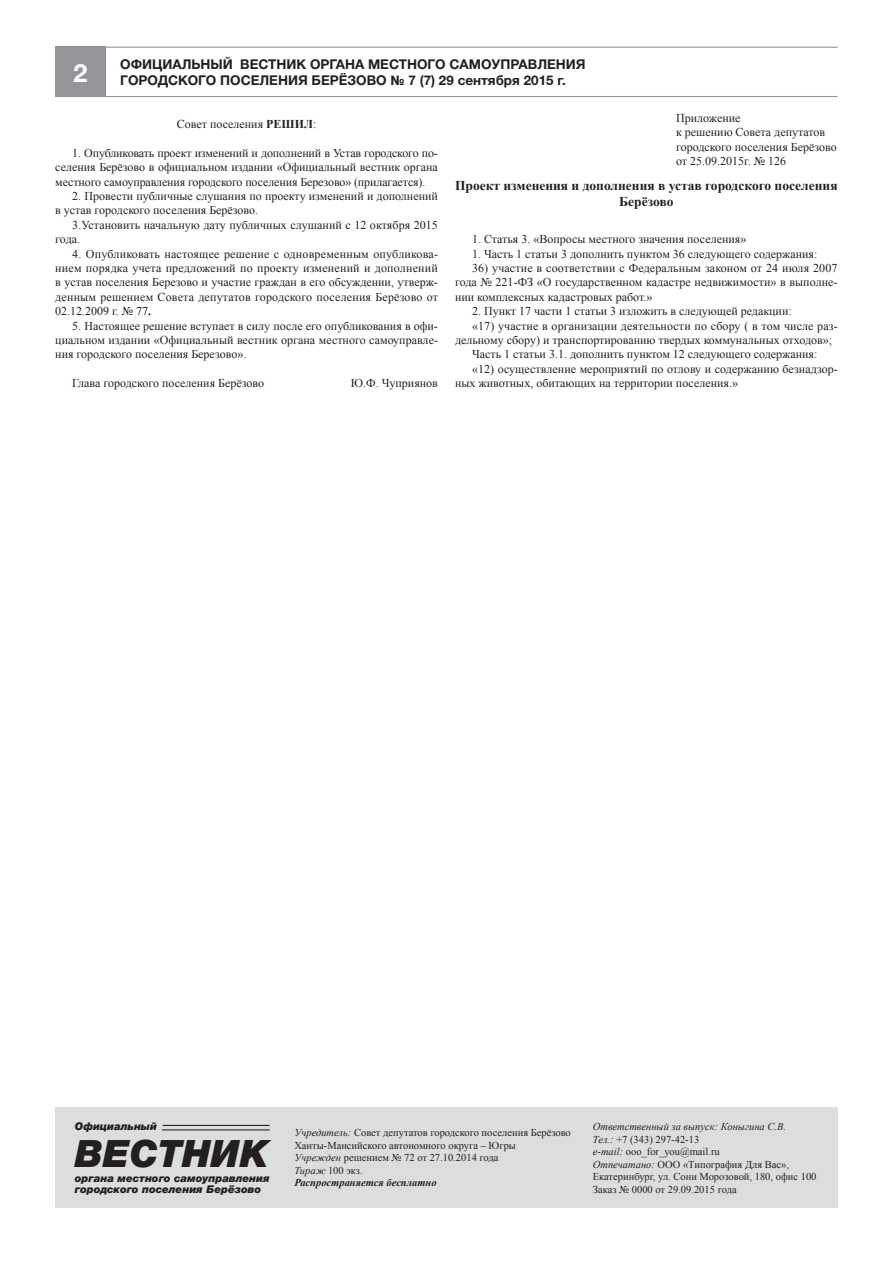
<style>
.page{position:relative;width:893px;height:1263px;background:#fff}
.page>*{position:absolute;margin:0;border:0;box-sizing:border-box;transform-origin:0 0}
.t1{font:37.8px "Helvetica 9 Black Italic";color:#231f20}
.t2{font:25.5px "Helvetica 7 Bold";color:#fff}
.t3{font:13.5px/16.2px "Helvetica 7 Bold";color:#231f20}
.t4{font:700 13.5px/16.2px "Times New Roman";color:#231f20;text-align:center}
.t5{font:12px/14.4px "Times New Roman";color:#231f20;text-align:justify}
.t6{font:10.65px/10.6px "Helvetica 9 Black Italic";color:#231f20}
.t7{font:10.5px/12.6px "Times New Roman";color:#231f20}
.s1{font-weight:700}
.s2{font-style:italic}
.s3{font-weight:700;font-style:italic}
</style>
<div class="page">
<div style="left:55px;top:47px;width:51px;height:50px;background:#939598"></div>
<hr style="left:55px;top:47px;width:783px;height:1px;background:#939598">
<hr style="left:55px;top:96px;width:783px;height:1px;background:#939598">
<div style="left:55px;top:1107px;width:783px;height:101px;background:#dcdddf"></div>
<hr style="left:163px;top:1125px;width:107px;height:1px;background:#231f20">
<hr style="left:162px;top:1129px;width:108px;height:1px;background:#231f20">
<h2 class="t2" style="left:73px;top:59px;width:16px">2</h2>
<p class="t3" style="left:120px;top:56px;width:467px">ОФИЦИАЛЬНЫЙ ВЕСТНИК ОРГАНА МЕСТНОГО САМОУПРАВЛЕНИЯ<br>ГОРОДСКОГО ПОСЕЛЕНИЯ БЕРЁЗОВО № 7 (7) 29 сентября 2015 г.</p>
<p class="t5" style="left:177px;top:117px;width:141px">Совет поселения <span class="s1">РЕШИЛ</span>:</p>
<p class="t5" style="left:55px;top:145px;width:384px;text-indent:17px">1. Опубликовать проект изменений и дополнений в Устав городского по&shy;селения Берёзово в официальном издании «Официальный вестник органа местного самоуправления городского поселения Березово» (прилагается).</p>
<p class="t5" style="left:55px;top:189px;width:384px;text-indent:17px">2. Провести публичные слушания по проекту изменений и дополнений в устав городского поселения Берёзово.</p>
<p class="t5" style="left:55px;top:217px;width:384px;text-indent:17px">3.Установить начальную дату публичных слушаний с 12 октября 2015 года.</p>
<p class="t5" style="left:55px;top:246px;width:384px;text-indent:17px">4. Опубликовать настоящее решение с одновременным опубликова&shy;нием порядка учета предложений по проекту изменений и дополнений в устав поселения Березово и участие граждан в его обсуждении, утверж&shy;денным решением Совета депутатов городского поселения Берёзово от 02.12.2009 г. № 77<span class="s1">.</span></p>
<p class="t5" style="left:55px;top:318px;width:384px;text-indent:17px">5. Настоящее решение вступает в силу после его опубликования в офи&shy;циальном издании «Официальный вестник органа местного самоуправле&shy;ния городского поселения Березово».</p>
<p class="t5" style="left:72px;top:376px;width:193px">Глава городского поселения Берёзово</p>
<p class="t5" style="left:351px;top:376px;width:89px">Ю.Ф. Чуприянов</p>
<p class="t5" style="left:676px;top:110px;width:162px;text-align:left">Приложение<br>к решению Совета депутатов городского поселения Берёзово от 25.09.2015г. № 126</p>
<p class="t4" style="left:455px;top:177px;width:384px">Проект изменения и дополнения в устав городского поселения<br>Берёзово</p>
<p class="t5" style="left:472px;top:232px;width:276px">1. Статья 3. «Вопросы местного значения поселения»</p>
<p class="t5" style="left:472px;top:246px;width:347px">1. Часть 1 статьи 3 дополнить пунктом 36 следующего содержания:</p>
<p class="t5" style="left:455px;top:261px;width:384px;text-indent:17px">36) участие в соответствии с Федеральным законом от 24 июля 2007 года № 221-ФЗ «О государственном кадастре недвижимости» в выполне&shy;нии комплексных кадастровых работ.»</p>
<p class="t5" style="left:472px;top:304px;width:321px">2. Пункт 17 части 1 статьи 3 изложить в следующей редакции:</p>
<p class="t5" style="left:472px;top:318px;width:367px">«17) участие в организации деятельности по сбору ( в том числе раз-</p>
<p class="t5" style="left:455px;top:333px;width:379px">дельному сбору) и транспортированию твердых коммунальных отходов»;</p>
<p class="t5" style="left:472px;top:347px;width:347px">Часть 1 статьи 3.1. дополнить пунктом 12 следующего содержания:</p>
<p class="t5" style="left:472px;top:361px;width:367px">«12) осуществление мероприятий по отлову и содержанию безнадзор-</p>
<p class="t5" style="left:455px;top:376px;width:285px">ных животных, обитающих на территории поселения.»</p>
<p class="t6" style="left:75px;top:1121px;width:84px">Официальный</p>
<h1 class="t1" style="left:75px;top:1132px;width:195px">ВЕСТНИК</h1>
<p class="t6" style="left:75px;top:1173px;width:196px">органа местного самоуправления городского поселения Берёзово</p>
<p class="t7" style="left:294px;top:1126px;width:278px"><span class="s2">Учредитель:</span> Совет депутатов городского поселения Берёзово Ханты-Мансийского автономного округа – Югры<br><span class="s2">Учрежден</span> решением № 72 от 27.10.2014 года<br><span class="s2">Тираж</span> 100 экз.<br><span class="s3">Распространяется бесплатно</span></p>
<p class="t7" style="left:593px;top:1120px;width:225px"><span class="s2">Ответственный за выпуск: Коныгина С.В.<br>Тел.:</span> +7 (343) 297-42-13<br><span class="s2">e-mail:</span> ooo_for_you@mail.ru<br><span class="s2">Отпечатано:</span> ООО «Типография Для Вас», Екатеринбург, ул. Сони Морозовой, 180, офис 100<br>Заказ № 0000 от 29.09.2015 года</p>
</div>
